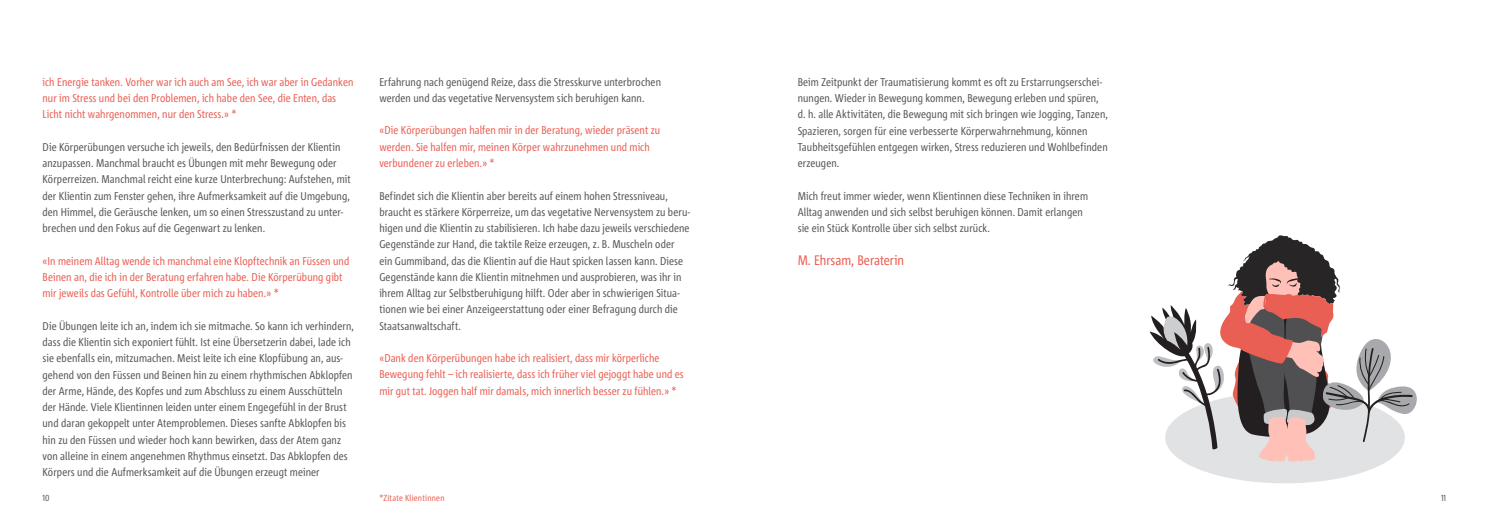
<style>
.page{position:relative;width:1489px;height:525px;background:#fff}
.page>*{position:absolute;margin:0;border:0;box-sizing:border-box;transform-origin:0 0}
.t1{font:13.75px "Corpid Cd LF";color:#ea5f54}
.t2{font:11.25px/16.2px "Corpid Cd LF";letter-spacing:.005em;color:#57585a}
.t3{font:11.25px/16.2px "Corpid Cd LF";letter-spacing:.005em;color:#ea5f54}
.t4{font:8.75px "Corpid Cd LF";letter-spacing:.025em;color:#ea5f54}
.t5{font:8.75px "Corpid Cd LF";color:#57585a}
</style>
<div class="page">
<div style="left:1165px;top:391px;width:239px;height:92px;background:#e1e2e4;border-radius:50%"></div>
<svg style="left:1149px;top:235px;width:267px;height:227px"></svg>
<p class="t3" style="left:43px;top:74px;width:312px">ich Energie tanken. Vorher war ich auch am See, ich war aber in Gedanken nur im Stress und bei den Problemen, ich habe den See, die Enten, das<br>Licht nicht wahrgenommen, nur den Stress.» *</p>
<p class="t2" style="left:43px;top:139px;width:310px">Die Körperübungen versuche ich jeweils, den Bedürfnissen der Klientin anzupassen. Manchmal braucht es Übungen mit mehr Bewegung oder Körperreizen. Manchmal reicht eine kurze Unterbrechung: Aufstehen, mit der Klientin zum Fenster gehen, ihre Aufmerksamkeit auf die Umgebung, den Himmel, die Geräusche lenken, um so einen Stresszustand zu unter&shy;brechen und den Fokus auf die Gegenwart zu lenken.</p>
<p class="t3" style="left:43px;top:252px;width:308px">«In meinem Alltag wende ich manchmal eine Klopftechnik an Füssen und<br>Beinen an, die ich in der Beratung erfahren habe. Die Körperübung gibt mir jeweils das Gefühl, Kontrolle über mich zu haben.» *</p>
<p class="t2" style="left:43px;top:317px;width:313px">Die Übungen leite ich an, indem ich sie mitmache. So kann ich verhindern, dass die Klientin sich exponiert fühlt. Ist eine Übersetzerin dabei, lade ich sie ebenfalls ein, mitzumachen. Meist leite ich eine Klopfübung an, aus&shy;gehend von den Füssen und Beinen hin zu einem rhythmischen Abklopfen der Arme, Hände, des Kopfes und zum Abschluss zu einem Ausschütteln der Hände. Viele Klientinnen leiden unter einem Engegefühl in der Brust und daran gekoppelt unter Atemproblemen. Dieses sanfte Abklopfen bis hin zu den Füssen und wieder hoch kann bewirken, dass der Atem ganz von alleine in einem angenehmen Rhythmus einsetzt. Das Abklopfen des Körpers und die Aufmerksamkeit auf die Übungen erzeugt meiner</p>
<p class="t2" style="left:379px;top:74px;width:283px">Erfahrung nach genügend Reize, dass die Stresskurve unterbrochen werden und das vegetative Nervensystem sich beruhigen kann.</p>
<p class="t3" style="left:379px;top:122px;width:282px">«Die Körperübungen halfen mir in der Beratung, wieder präsent zu werden. Sie halfen mir, meinen Körper wahrzunehmen und mich verbundener zu erleben.» *</p>
<p class="t2" style="left:379px;top:187px;width:312px">Befindet sich die Klientin aber bereits auf einem hohen Stressniveau, braucht es stärkere Körperreize, um das vegetative Nervensystem zu beru&shy;higen und die Klientin zu stabilisieren. Ich habe dazu jeweils verschiedene Gegenstände zur Hand, die taktile Reize erzeugen, z. B. Muscheln oder ein Gummiband, das die Klientin auf die Haut spicken lassen kann. Diese Gegenstände kann die Klientin mitnehmen und ausprobieren, was ihr in ihrem Alltag zur Selbstberuhigung hilft. Oder aber in schwierigen Situa&shy;tionen wie bei einer Anzeigeerstattung oder einer Befragung durch die Staatsanwaltschaft.</p>
<p class="t3" style="left:379px;top:350px;width:306px">«Dank den Körperübungen habe ich realisiert, dass mir körperliche<br>Bewegung fehlt ich realisierte, dass ich früher viel gejoggt habe und es mir gut tat. Joggen half mir damals, mich innerlich besser zu fühlen.» *</p>
<p class="t2" style="left:797px;top:74px;width:312px">Beim Zeitpunkt der Traumatisierung kommt es oft zu Erstarrungserschei&shy;nungen. Wieder in Bewegung kommen, Bewegung erleben und spüren, d. h. alle Aktivitäten, die Bewegung mit sich bringen wie Jogging, Tanzen, Spazieren, sorgen für eine verbesserte Körperwahrnehmung, können Taubheitsgefühlen entgegen wirken, Stress reduzieren und Wohlbefinden erzeugen.</p>
<p class="t2" style="left:797px;top:187px;width:292px">Mich freut immer wieder, wenn Klientinnen diese Techniken in ihrem<br>Alltag anwenden und sich selbst beruhigen können. Damit erlangen sie ein Stück Kontrolle über sich selbst zurück.</p>
<p class="t1" style="left:797px;top:252px;width:108px">M. Ehrsam, Beraterin</p>
<p class="t4" style="left:379px;top:492px;width:67px">*Zitate Klientinnen</p>
<p class="t5" style="left:43px;top:492px;width:8px">10</p>
<p class="t5" style="left:1440px;top:492px;width:7px">11</p>
</div>
